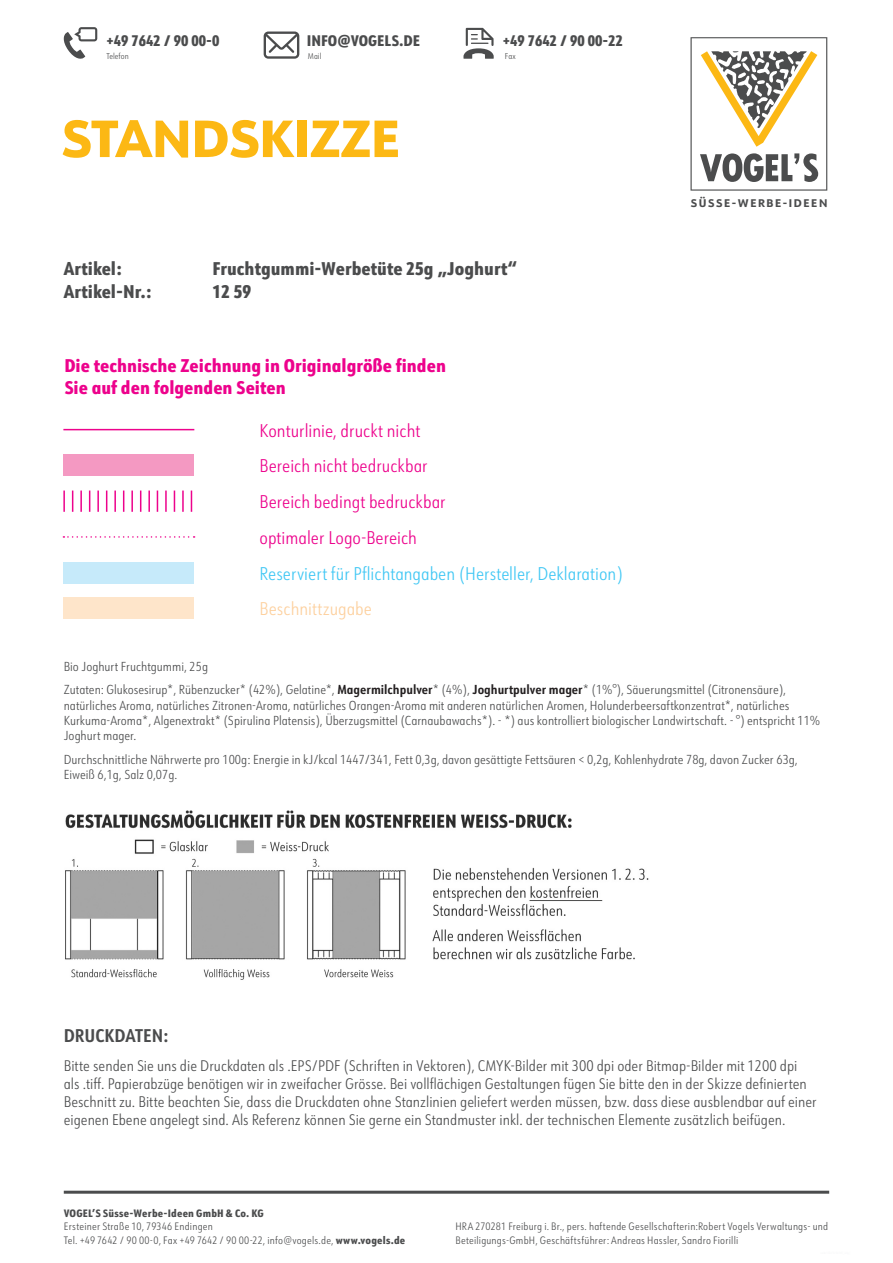
<style>
.page{position:relative;width:893px;height:1263px;background:#fff}
.page>*{position:absolute;margin:0;border:0;box-sizing:border-box;transform-origin:0 0}
.t1{font:800 51px "URW Form";letter-spacing:.005em;color:#fcb814}
.t2{font:300 18px/35.7px "URW Form Cond";color:#ed028c}
.t3{font:800 18px/21.6px "URW Form Cond";color:#ed028c}
.t4{font:800 18px "URW Form Cond";color:#4b4c4d}
.t5{font:300 18px "URW Form Cond";color:#40c7f4}
.t6{font:300 18px "URW Form Cond";color:#fdd09e}
.t7{font:700 18px "URW Form Cond";color:#4b4c4d}
.t8{font:300 15px/18px "URW Form Cond";color:#4b4c4d}
.t9{font:800 15px "URW Form Cond";color:#4b4c4d}
.t10{font:300 12.75px/15.3px "URW Form Cond";color:#4b4c4d}
.t11{font:800 10.95px "URW Form";letter-spacing:.15em;color:#4b4c4d}
.t12{font:300 10.5px/13.5px "URW Form Cond";letter-spacing:.02em;color:#4b4c4d}
.t13{font:800 10.5px "URW Form Cond";letter-spacing:.015em;color:#4b4c4d}
.t14{font:300 8.25px "URW Form Cond";color:#4b4c4d}
.s1{font-weight:700;color:#231f20}
.s2{font-weight:800}
</style>
<div class="page">
<svg style="left:63px;top:27px;width:34px;height:32px"></svg>
<svg style="left:264px;top:32px;width:35px;height:27px"></svg>
<svg style="left:463px;top:28px;width:31px;height:31px"></svg>
<img style="left:65px;top:810px;width:584px;height:170px">
<svg style="left:690px;top:37px;width:137px;height:154px"></svg>
<hr style="left:64px;top:1191px;width:765px;height:3px;background:#4b4c4d">
<hr style="left:63px;top:429px;width:131px;height:1px;background:#ed028c">
<svg style="left:63px;top:536px;width:132px;height:2px"></svg>
<div style="left:63px;top:455px;width:131px;height:21px;background:#f499c2"></div>
<hr style="left:63px;top:490px;width:2px;height:22px;background:#ed028c">
<svg style="left:72px;top:490px;width:1px;height:22px"></svg>
<hr style="left:80px;top:490px;width:2px;height:22px;background:#ed028c">
<svg style="left:89px;top:490px;width:1px;height:22px"></svg>
<hr style="left:97px;top:490px;width:2px;height:22px;background:#ed028c">
<svg style="left:106px;top:490px;width:1px;height:22px"></svg>
<hr style="left:114px;top:490px;width:2px;height:22px;background:#ed028c">
<svg style="left:123px;top:490px;width:1px;height:22px"></svg>
<hr style="left:131px;top:490px;width:2px;height:22px;background:#ed028c">
<svg style="left:140px;top:490px;width:1px;height:22px"></svg>
<hr style="left:148px;top:490px;width:2px;height:22px;background:#ed028c">
<svg style="left:157px;top:490px;width:1px;height:22px"></svg>
<hr style="left:165px;top:490px;width:2px;height:22px;background:#ed028c">
<svg style="left:174px;top:490px;width:1px;height:22px"></svg>
<hr style="left:182px;top:490px;width:2px;height:22px;background:#ed028c">
<svg style="left:191px;top:490px;width:1px;height:22px"></svg>
<div style="left:63px;top:562px;width:131px;height:21px;background:#c6eafa"></div>
<div style="left:63px;top:598px;width:131px;height:21px;background:#fee5ca"></div>
<p class="t9" style="left:106px;top:30px;width:114px">+49 7642 / 90 00-0</p>
<p class="t9" style="left:307px;top:30px;width:115px">INFO@VOGELS.DE</p>
<p class="t9" style="left:503px;top:30px;width:122px">+49 7642 / 90 00-22</p>
<p class="t14" style="left:106px;top:50px;width:24px">Telefon</p>
<p class="t14" style="left:308px;top:50px;width:15px">Mail</p>
<p class="t14" style="left:505px;top:50px;width:12px">Fax</p>
<h1 class="t1" style="left:62px;top:102px;width:340px">STANDSKIZZE</h1>
<h2 class="t4" style="left:64px;top:256px;width:59px">Artikel:</h2>
<h2 class="t4" style="left:213px;top:256px;width:306px">Fruchtgummi-Werbetüte 25g „Joghurt“</h2>
<h2 class="t4" style="left:64px;top:279px;width:89px">Artikel-Nr.:</h2>
<h2 class="t4" style="left:213px;top:279px;width:40px">12 59</h2>
<h2 class="t3" style="left:64px;top:354px;width:383px">Die technische Zeichnung in Originalgröße finden<br>Sie auf den folgenden Seiten</h2>
<h2 class="t2" style="left:260px;top:412px;width:162px">Konturlinie, druckt nicht</h2>
<h2 class="t2" style="left:260px;top:447px;width:188px">Bereich nicht bedruckbar<br>Bereich bedingt bedruckbar</h2>
<h2 class="t2" style="left:260px;top:519px;width:159px">optimaler Logo-Bereich</h2>
<h2 class="t5" style="left:260px;top:561px;width:364px">Reserviert für Pflichtangaben (Hersteller, Deklaration)</h2>
<h2 class="t6" style="left:260px;top:597px;width:114px">Beschnittzugabe</h2>
<p class="t11" style="left:691px;top:195px;width:138px">SÜSSE-WERBE-IDEEN</p>
<p class="t10" style="left:64px;top:654px;width:724px;line-height:23.4px">Bio Joghurt Fruchtgummi, 25g<br>Zutaten: Glukosesirup*, Rübenzucker* (42%), Gelatine*, <span class="s1">Magermilchpulver</span>* (4%), <span class="s1">Joghurtpulver mager</span>* (1%°), Säuerungsmittel (Citronensäure),</p>
<p class="t10" style="left:64px;top:697px;width:758px">natürliches Aroma, natürliches Zitronen-Aroma, natürliches Orangen-Aroma mit anderen natürlichen Aromen, Holunderbeersaftkonzentrat*, natürliches<br>Kurkuma-Aroma*, Algenextrakt* (Spirulina Platensis), Überzugsmittel (Carnaubawachs*). - *) aus kontrolliert biologischer Landwirtschaft. - °) entspricht 11%<br>Joghurt mager.</p>
<p class="t10" style="left:64px;top:751px;width:735px">Durchschnittliche Nährwerte pro 100g: Energie in kJ/kcal 1447/341, Fett 0,3g, davon gesättigte Fettsäuren &lt; 0,2g, Kohlenhydrate 78g, davon Zucker 63g,<br>Eiweiß 6,1g, Salz 0,07g.</p>
<h2 class="t7" style="left:64px;top:1023px;width:106px">DRUCKDATEN:</h2>
<p class="t8" style="left:64px;top:1056px;width:755px">Bitte senden Sie uns die Druckdaten als .EPS/PDF (Schriften in Vektoren), CMYK-Bilder mit 300 dpi oder Bitmap-Bilder mit 1200 dpi als .tiff. Papierabzüge benötigen wir in zweifacher Grösse. Bei vollflächigen Gestaltungen fügen Sie bitte den in der Skizze definierten Beschnitt zu. Bitte beachten Sie, dass die Druckdaten ohne Stanzlinien geliefert werden müssen, bzw. dass diese ausblendbar auf einer eigenen Ebene angelegt sind. Als Referenz können Sie gerne ein Standmuster inkl. der technischen Elemente zusätzlich beifügen.</p>
<p class="t13" style="left:64px;top:1205px;width:202px">VOGEL’S Süsse-Werbe-Ideen GmbH &amp; Co. KG</p>
<p class="t12" style="left:64px;top:1219px;width:343px">Ersteiner Straße 10, 79346 Endingen<br>Tel. +49 7642 / 90 00-0, Fax +49 7642 / 90 00-22, info@vogels.de, <span class="s2">www.vogels.de</span></p>
<p class="t12" style="left:455px;top:1219px;width:374px">HRA 270281 Freiburg i. Br., pers. haftende Gesellschafterin:Robert Vogels Verwaltungs- und<br>Beteiligungs-GmbH, Geschäftsführer: Andreas Hassler, Sandro Fiorilli</p>
</div>
